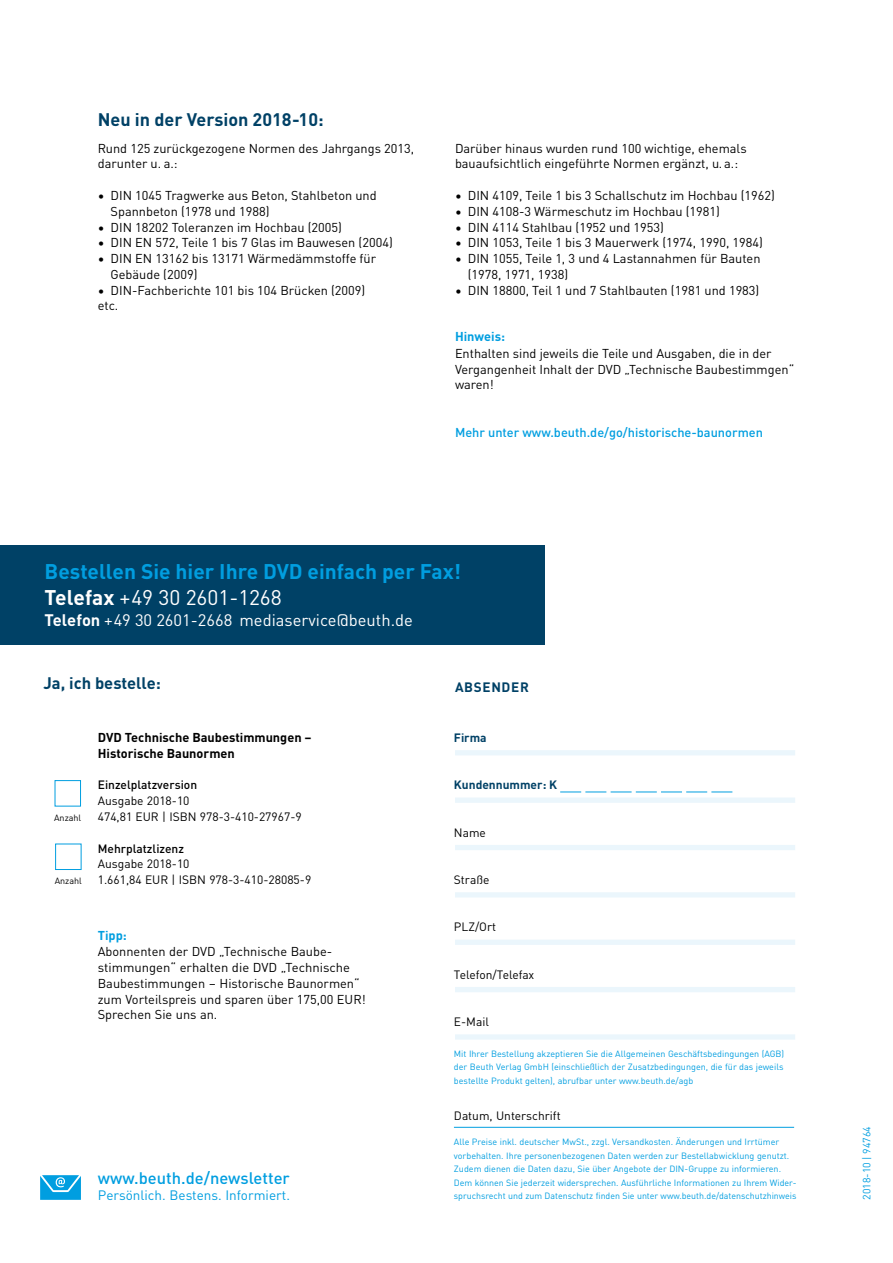
<style>
.page{position:relative;width:893px;height:1263px;background:#fff}
.page>*{position:absolute;margin:0;border:0;box-sizing:border-box;transform-origin:0 0}
.t1{font:700 21px/26.2px "DINOT";color:#009ee0}
.t2{font:700 18px "DINOT";color:#004166}
.t3{font:16.5px "DINOT";color:#fff}
.t4{font:500 16.5px "DINOT";color:#009ee0}
.t5{font:700 16.5px "DINOT";color:#004166}
.t6{font:13.5px "DINOT";color:#009ee0}
.t7{font:700 13.5px "DINOT";color:#004166}
.t8{font:12.75px/15.8px "DINOT";color:#000}
.t9{font:700 12.75px/15.8px "DINOT";color:#000}
.t10{font:500 12.75px "DINOT";color:#009ee0}
.t11{font:700 12.75px "DINOT";color:#009ee0}
.t12{font:12px/15.8px "DINOT";color:#000}
.t13{font:500 12px "DINOT";color:#000}
.t14{font:700 12px "DINOT";color:#004166}
.t15{font:10.5px "DINOT";color:#009ee0}
.t16{font:9px/13.5px "DINOT";color:#009ee0;text-align:justify}
.t17{font:9px "DINOT";color:#000}
.s1{color:#fff}
.s2{font-weight:400;color:#fff}
.s3{font-weight:700}
</style>
<div class="page">
<div style="left:55px;top:780px;width:26px;height:26px;border:1px solid #009ee0"></div>
<svg style="left:40px;top:1175px;width:41px;height:25px"></svg>
<div style="left:0;top:545px;width:544px;height:100px;background:#004166"></div>
<div style="left:55px;top:844px;width:26px;height:26px;border:1px solid #009ee0"></div>
<div style="left:455px;top:750px;width:340px;height:5px;background:#ebf6fc"></div>
<div style="left:455px;top:797px;width:340px;height:6px;background:#ebf6fc"></div>
<div style="left:455px;top:845px;width:340px;height:5px;background:#ebf6fc"></div>
<div style="left:455px;top:892px;width:340px;height:5px;background:#ebf6fc"></div>
<div style="left:455px;top:940px;width:340px;height:5px;background:#ebf6fc"></div>
<div style="left:455px;top:987px;width:340px;height:5px;background:#ebf6fc"></div>
<div style="left:455px;top:1034px;width:340px;height:5px;background:#ebf6fc"></div>
<svg style="left:560px;top:792px;width:172px;height:1px"></svg>
<hr style="left:454px;top:1127px;width:340px;height:1px;background:#009ee0">
<h2 class="t2" style="left:98px;top:106px;width:227px">Neu in der Version 2018-10:</h2>
<p class="t8" style="left:98px;top:139px;width:318px">Rund 125 zurückgezogene Normen des Jahrgangs 2013, darunter u. a.:</p>
<p class="t8" style="left:111px;top:186px;width:268px;text-indent:-13px">• DIN 1045 Tragwerke aus Beton, Stahlbeton und<br>Spannbeton (1978 und 1988)</p>
<p class="t8" style="left:98px;top:218px;width:246px">• DIN 18202 Toleranzen im Hochbau (2005)</p>
<p class="t8" style="left:98px;top:234px;width:296px">• DIN EN 572, Teile 1 bis 7 Glas im Bauwesen (2004)</p>
<p class="t8" style="left:111px;top:250px;width:267px;text-indent:-13px">• DIN EN 13162 bis 13171 Wärmedämmstoffe für<br>Gebäude (2009)</p>
<p class="t8" style="left:98px;top:281px;width:269px">• DIN-Fachberichte 101 bis 104 Brücken (2009) etc.</p>
<p class="t8" style="left:455px;top:139px;width:293px">Darüber hinaus wurden rund 100 wichtige, ehemals bauaufsichtlich eingeführte Normen ergänzt, u. a.:</p>
<p class="t8" style="left:455px;top:186px;width:321px">• DIN 4109, Teile 1 bis 3 Schallschutz im Hochbau (1962)</p>
<p class="t8" style="left:455px;top:202px;width:267px">• DIN 4108-3 Wärmeschutz im Hochbau (1981)</p>
<p class="t8" style="left:455px;top:218px;width:211px">• DIN 4114 Stahlbau (1952 und 1953)</p>
<p class="t8" style="left:455px;top:234px;width:310px">• DIN 1053, Teile 1 bis 3 Mauerwerk (1974, 1990, 1984)</p>
<p class="t8" style="left:468px;top:250px;width:294px;text-indent:-13px">• DIN 1055, Teile 1, 3 und 4 Lastannahmen für Bauten (1978, 1971, 1938)</p>
<p class="t8" style="left:455px;top:281px;width:306px">• DIN 18800, Teil 1 und 7 Stahlbauten (1981 und 1983)</p>
<p class="t11" style="left:455px;top:326px;width:51px">Hinweis:</p>
<p class="t8" style="left:455px;top:344px;width:341px">Enthalten sind jeweils die Teile und Ausgaben, die in der<br>Vergangenheit Inhalt der DVD „Technische Baubestimmgen“ waren!</p>
<p class="t10" style="left:455px;top:422px;width:309px">Mehr unter www.beuth.de/go/historische-baunormen</p>
<h1 class="t1" style="left:45px;top:556px;width:418px">Bestellen Sie hier Ihre DVD einfach per Fax!<br><span class="s1">Telefax</span> <span class="s2">+49 30 2601-1268</span></h1>
<p class="t3" style="left:45px;top:608px;width:370px"><span class="s3">Telefon</span> +49 30 2601-2668 mediaservice@beuth.de</p>
<p class="t5" style="left:44px;top:670px;width:119px">Ja, ich bestelle:</p>
<p class="t17" style="left:54px;top:811px;width:29px">Anzahl</p>
<p class="t17" style="left:55px;top:874px;width:29px">Anzahl</p>
<p class="t9" style="left:98px;top:728px;width:215px">DVD Technische Baubestimmungen –<br>Historische Baunormen</p>
<p class="t13" style="left:98px;top:776px;width:101px">Einzelplatzversion</p>
<p class="t12" style="left:98px;top:792px;width:205px">Ausgabe 2018-10<br>474,81 EUR | ISBN 978-3-410-27967-9</p>
<p class="t13" style="left:98px;top:839px;width:88px">Mehrplatzlizenz</p>
<p class="t12" style="left:98px;top:855px;width:215px">Ausgabe 2018-10<br>1.661,84 EUR | ISBN 978-3-410-28085-9</p>
<p class="t11" style="left:98px;top:926px;width:31px">Tipp:</p>
<p class="t8" style="left:98px;top:943px;width:269px">Abonnenten der DVD „Technische Baube&shy;stimmungen“ erhalten die DVD „Technische Baubestimmungen – Historische Baunormen“ zum Vorteilspreis und sparen über 175,00 EUR!<br>Sprechen Sie uns an.</p>
<p class="t4" style="left:98px;top:1165px;width:193px">www.beuth.de/newsletter</p>
<p class="t6" style="left:98px;top:1185px;width:193px">Persönlich. Bestens. Informiert.</p>
<p class="t7" style="left:455px;top:677px;width:75px">Absender</p>
<p class="t14" style="left:454px;top:728px;width:34px">Firma</p>
<p class="t14" style="left:454px;top:776px;width:105px">Kundennummer: K</p>
<p class="t12" style="left:454px;top:823px;width:34px">Name</p>
<p class="t12" style="left:454px;top:871px;width:37px">Straße</p>
<p class="t12" style="left:454px;top:918px;width:44px">PLZ/Ort</p>
<p class="t12" style="left:454px;top:965px;width:82px">Telefon/Telefax</p>
<p class="t12" style="left:454px;top:1013px;width:37px">E-Mail</p>
<p class="t16" style="left:454px;top:1046px;width:332px">Mit Ihrer Bestellung akzeptieren Sie die Allgemeinen Geschäftsbedingungen (AGB) der Beuth Verlag GmbH (einschließlich der Zusatzbedingungen, die für das jeweils bestellte Produkt gelten), abrufbar unter www.beuth.de/agb</p>
<p class="t12" style="left:454px;top:1106px;width:108px">Datum, Unterschrift</p>
<p class="t16" style="left:454px;top:1134px;width:344px;text-align:left">Alle Preise inkl. deutscher MwSt., zzgl. Versandkosten. Änderungen und Irrtümer vorbehalten. Ihre personenbezogenen Daten werden zur Bestellabwicklung genutzt.<br>Zudem dienen die Daten dazu, Sie über Angebote der DIN-Gruppe zu informieren.<br>Dem können Sie jederzeit widersprechen. Ausführliche Informationen zu Ihrem Wider&shy;spruchsrecht und zum Datenschutz finden Sie unter www.beuth.de/datenschutzhinweis</p>
<p class="t15" style="left:859px;top:1200px;width:75px;rotate:-90deg">2018-10 | 94764</p>
</div>
